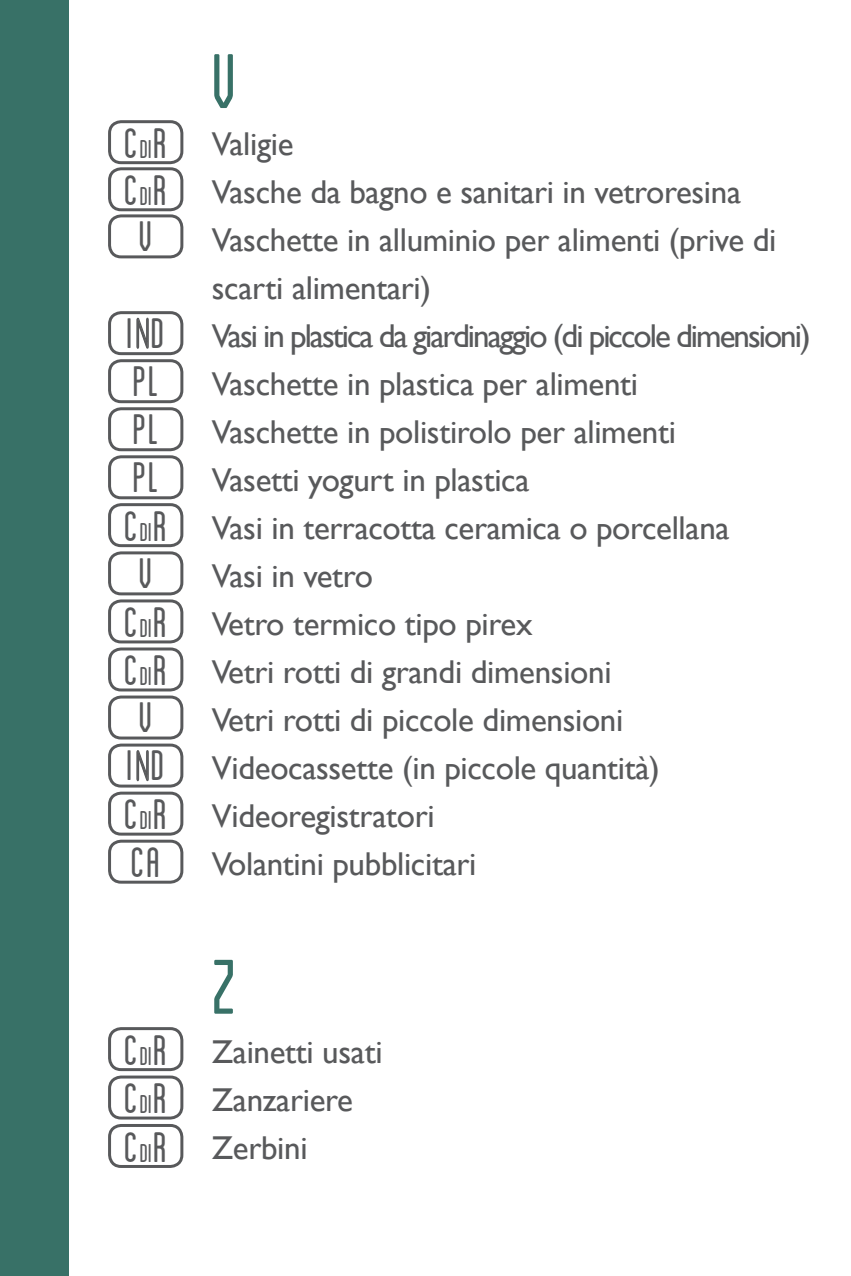
<style>
.page{position:relative;width:851px;height:1276px;background:#fff}
.page>*{position:absolute;margin:0;border:0;box-sizing:border-box;transform-origin:0 0}
.t1{font:condensed 81px "Blanch";color:#387167}
.t2{font:condensed 44.7px/48px "Blanch";letter-spacing:.05em;color:#58595b;text-align:justify}
.t3{font:33px/48px "Gill Sans";letter-spacing:-.01em;color:#58595b}
.s1{font-size:27px}
.s2{font-family:"Gotham Rounded";font-stretch:normal;font-size:42px}
</style>
<div class="page">
<div style="left:0;top:0;width:68px;height:1276px;background:#387167"></div>
<div style="left:108px;top:839px;width:75px;height:44px;border:3px solid #58595b;border-radius:12px"></div>
<div style="left:108px;top:214px;width:75px;height:44px;border:3px solid #58595b;border-radius:12px"></div>
<div style="left:108px;top:695px;width:75px;height:44px;border:3px solid #58595b;border-radius:12px"></div>
<div style="left:108px;top:551px;width:75px;height:44px;border:3px solid #58595b;border-radius:12px"></div>
<div style="left:108px;top:359px;width:75px;height:44px;border:3px solid #58595b;border-radius:12px"></div>
<div style="left:108px;top:407px;width:75px;height:44px;border:3px solid #58595b;border-radius:12px"></div>
<div style="left:108px;top:455px;width:75px;height:44px;border:3px solid #58595b;border-radius:12px"></div>
<div style="left:108px;top:120px;width:75px;height:44px;border:3px solid #58595b;border-radius:12px"></div>
<div style="left:108px;top:167px;width:75px;height:44px;border:3px solid #58595b;border-radius:12px"></div>
<div style="left:108px;top:503px;width:75px;height:44px;border:3px solid #58595b;border-radius:12px"></div>
<div style="left:108px;top:647px;width:75px;height:44px;border:3px solid #58595b;border-radius:12px"></div>
<div style="left:108px;top:599px;width:75px;height:44px;border:3px solid #58595b;border-radius:12px"></div>
<div style="left:108px;top:791px;width:75px;height:44px;border:3px solid #58595b;border-radius:12px"></div>
<div style="left:108px;top:1027px;width:75px;height:44px;border:3px solid #58595b;border-radius:12px"></div>
<div style="left:108px;top:1075px;width:75px;height:44px;border:3px solid #58595b;border-radius:12px"></div>
<div style="left:108px;top:1124px;width:75px;height:44px;border:3px solid #58595b;border-radius:12px"></div>
<svg style="left:136px;top:750px;width:13px;height:32px"></svg>
<div style="left:108px;top:743px;width:75px;height:44px;border:3px solid #58595b;border-radius:12px"></div>
<svg style="left:136px;top:317px;width:13px;height:32px"></svg>
<div style="left:108px;top:311px;width:75px;height:44px;border:3px solid #58595b;border-radius:12px"></div>
<h2 class="t2" style="left:124px;top:118px;width:45px;line-height:47.1px">C<span class="s1">DI</span>R<br>C<span class="s1">DI</span>R</h2>
<h2 class="t2" style="left:139px;top:211px;width:16px">V</h2>
<h2 class="t2" style="left:126px;top:307px;width:40px">I<span class="s2">n</span>D</h2>
<h2 class="t2" style="left:133px;top:355px;width:28px">PL PL PL</h2>
<h2 class="t2" style="left:124px;top:500px;width:45px">C<span class="s1">DI</span>R</h2>
<h2 class="t2" style="left:139px;top:548px;width:16px">V</h2>
<h2 class="t2" style="left:124px;top:596px;width:45px">C<span class="s1">DI</span>R</h2>
<h2 class="t2" style="left:124px;top:644px;width:45px">C<span class="s1">DI</span>R</h2>
<h2 class="t2" style="left:139px;top:692px;width:16px">V</h2>
<h2 class="t2" style="left:126px;top:740px;width:40px">I<span class="s2">n</span>D</h2>
<h2 class="t2" style="left:124px;top:789px;width:45px">C<span class="s1">DI</span>R</h2>
<h2 class="t2" style="left:131px;top:836px;width:31px">CA</h2>
<h2 class="t2" style="left:124px;top:1024px;width:45px">C<span class="s1">DI</span>R C<span class="s1">DI</span>R C<span class="s1">DI</span>R</h2>
<h1 class="t1" style="left:212px;top:38px;width:27px">V</h1>
<p class="t3" style="left:212px;top:119px;width:600px">Valigie<br>Vasche da bagno e sanitari in vetroresina<br>Vaschette in alluminio per alimenti (prive di scarti alimentari)<br>Vasi in plastica da giardinaggio (di piccole dimensioni)<br>Vaschette in plastica per alimenti<br>Vaschette in polistirolo per alimenti<br>Vasetti yogurt in plastica<br>Vasi in terracotta ceramica o porcellana<br>Vasi in vetro<br>Vetro termico tipo pirex<br>Vetri rotti di grandi dimensioni<br>Vetri rotti di piccole dimensioni<br>Videocassette (in piccole quantità)<br>Videoregistratori<br>Volantini pubblicitari</p>
<h1 class="t1" style="left:212px;top:943px;width:26px">Z</h1>
<p class="t3" style="left:212px;top:1028px;width:172px">Zainetti usati<br>Zanzariere<br>Zerbini</p>
</div>
